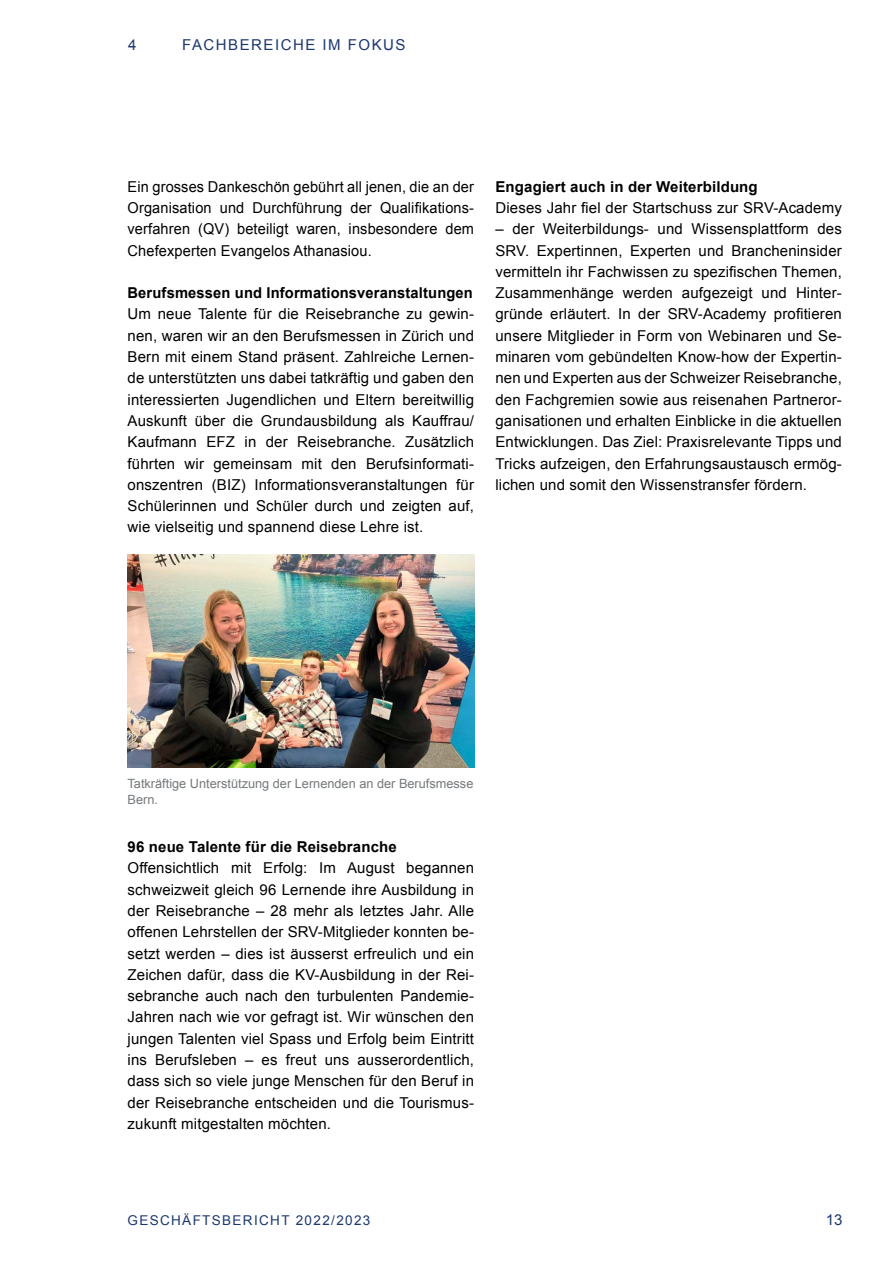
<style>
.page{position:relative;width:893px;height:1263px;background:#fff}
.page>*{position:absolute;margin:0;border:0;box-sizing:border-box;transform-origin:0 0}
.t1{font:15px/21.3px "Arial";letter-spacing:.01em;color:#000;text-align:justify}
.t2{font:700 15px "Arial";letter-spacing:.01em;color:#000}
.t3{font:15px "Arial";letter-spacing:.1em;color:#1d376f}
.t4{font:13.5px "Arial";letter-spacing:.1em;color:#1d376f}
.t5{font:12.75px/15.3px "Arial";color:#75797c}
</style>
<div class="page">
<img style="left:128px;top:554px;width:346px;height:213px">
<p class="t3" style="left:128px;top:35px;width:10px">4</p>
<p class="t3" style="left:182px;top:35px;width:225px">FACHBEREICHE IM FOKUS</p>
<p class="t1" style="left:128px;top:176px;width:348px">Ein grosses Dankeschön gebührt all jenen, die an der Organisation und Durchführung der Qualifikations&shy;verfahren (QV) beteiligt waren, insbesondere dem Chefexperten Evangelos Athanasiou.</p>
<p class="t2" style="left:128px;top:283px;width:347px">Berufsmessen und Informationsveranstaltungen</p>
<p class="t1" style="left:128px;top:304px;width:348px">Um neue Talente für die Reisebranche zu gewin&shy;nen, waren wir an den Berufsmessen in Zürich und Bern mit einem Stand präsent. Zahlreiche Lernen&shy;de unterstützten uns dabei tatkräftig und gaben den interessierten Jugendlichen und Eltern bereitwillig Auskunft über die Grundausbildung als Kauffrau/ Kaufmann EFZ in der Reisebranche. Zusätzlich führten wir gemeinsam mit den Berufsinformati&shy;onszentren (BIZ) Informationsveranstaltungen für Schülerinnen und Schüler durch und zeigten auf, wie vielseitig und spannend diese Lehre ist.</p>
<p class="t2" style="left:495px;top:176px;width:264px">Engagiert auch in der Weiterbildung</p>
<p class="t1" style="left:495px;top:197px;width:348px">Dieses Jahr fiel der Startschuss zur SRV-Academy</p>
<p class="t1" style="left:495px;top:218px;width:348px">– der Weiterbildungs- und Wissensplattform des SRV. Expertinnen, Experten und Brancheninsider vermitteln ihr Fachwissen zu spezifischen Themen, Zusammenhänge werden aufgezeigt und Hinter&shy;gründe erläutert. In der SRV-Academy profitieren unsere Mitglieder in Form von Webinaren und Se&shy;minaren vom gebündelten Know-how der Expertin&shy;nen und Experten aus der Schweizer Reisebranche, den Fachgremien sowie aus reisenahen Partneror&shy;ganisationen und erhalten Einblicke in die aktuellen Entwicklungen. Das Ziel: Praxisrelevante Tipps und Tricks aufzeigen, den Erfahrungsaustausch ermög&shy;lichen und somit den Wissenstransfer fördern.</p>
<p class="t5" style="left:128px;top:776px;width:347px">Tatkräftige Unterstützung der Lernenden an der Berufsmesse<br>Bern.</p>
<p class="t2" style="left:128px;top:837px;width:271px">96 neue Talente für die Reisebranche</p>
<p class="t1" style="left:128px;top:857px;width:348px">Offensichtlich mit Erfolg: Im August begannen schweizweit gleich 96 Lernende ihre Ausbildung in der Reisebranche – 28 mehr als letztes Jahr. Alle offenen Lehrstellen der SRV-Mitglieder konnten be&shy;setzt werden – dies ist äusserst erfreulich und ein Zeichen dafür, dass die KV-Ausbildung in der Rei&shy;sebranche auch nach den turbulenten Pandemie-Jahren nach wie vor gefragt ist. Wir wünschen den jungen Talenten viel Spass und Erfolg beim Eintritt ins Berufsleben – es freut uns ausserordentlich, dass sich so viele junge Menschen für den Beruf in der Reisebranche entscheiden und die Tourismus&shy;zukunft mitgestalten möchten.</p>
<p class="t4" style="left:128px;top:1211px;width:244px">GESCHÄFTSBERICHT 2022/2023</p>
<p class="t3" style="left:826px;top:1209px;width:18px">13</p>
</div>
